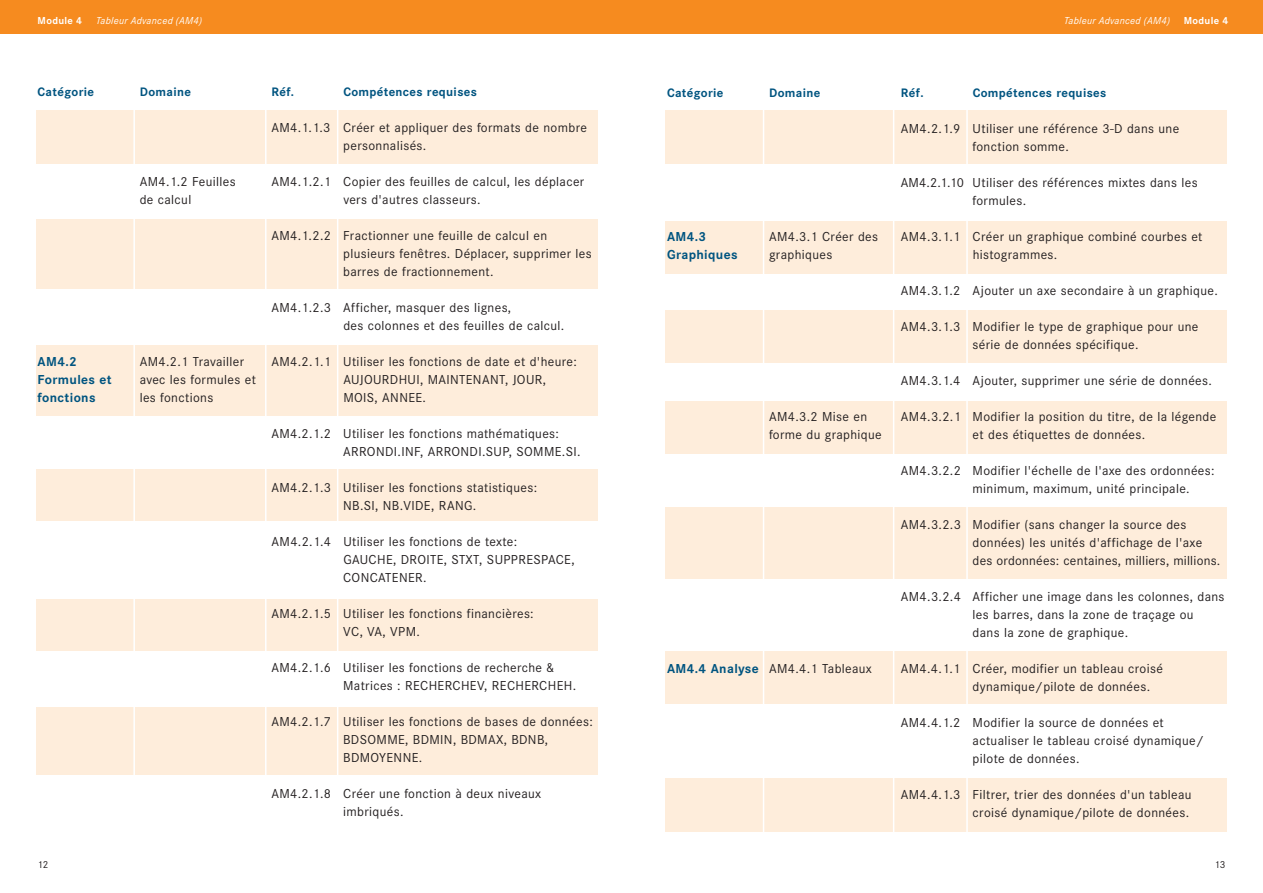
<style>
.page{position:relative;width:1263px;height:893px;background:#fff}
.page>*{position:absolute;margin:0;border:0;box-sizing:border-box;transform-origin:0 0}
.t1{font:13.5px/18px "Corporate S";letter-spacing:.025em;color:#231f20}
.t2{font:700 13.5px "Corporate S";letter-spacing:.03em;color:#005480}
.t3{font:700 12.75px "Corporate S";letter-spacing:.03em;color:#005480}
.t4{font:italic 10.5px "Corporate S";letter-spacing:.025em;color:#fff}
.t5{font:700 10.5px "Corporate S";letter-spacing:.03em;color:#fff}
.t6{font:10.5px "Corporate S";color:#231f20}
.s1{font-weight:700;color:#005480}
</style>
<div class="page">
<div style="left:0;top:0;width:631px;height:34px;background:#f68b1f"></div>
<div style="left:631px;top:0;width:632px;height:34px;background:#f68b1f"></div>
<div style="left:36px;top:111px;width:561px;height:53px;background:#feeddb"></div>
<div style="left:36px;top:219px;width:561px;height:70px;background:#feeddb"></div>
<div style="left:36px;top:470px;width:561px;height:51px;background:#feeddb"></div>
<div style="left:36px;top:707px;width:561px;height:67px;background:#feeddb"></div>
<div style="left:36px;top:599px;width:561px;height:52px;background:#feeddb"></div>
<div style="left:36px;top:345px;width:561px;height:70px;background:#feeddb"></div>
<hr style="left:265px;top:80px;width:1px;height:779px;background:#fff">
<hr style="left:337px;top:93px;width:1px;height:774px;background:#fff">
<hr style="left:133px;top:100px;width:2px;height:757px;background:#fff">
<div style="left:665px;top:111px;width:562px;height:53px;background:#feeddb"></div>
<div style="left:665px;top:221px;width:562px;height:52px;background:#feeddb"></div>
<div style="left:665px;top:507px;width:562px;height:72px;background:#feeddb"></div>
<div style="left:665px;top:651px;width:562px;height:53px;background:#feeddb"></div>
<div style="left:665px;top:778px;width:562px;height:54px;background:#feeddb"></div>
<div style="left:665px;top:310px;width:562px;height:53px;background:#feeddb"></div>
<div style="left:665px;top:401px;width:562px;height:53px;background:#feeddb"></div>
<hr style="left:893px;top:81px;width:1px;height:783px;background:#fff">
<hr style="left:966px;top:94px;width:2px;height:773px;background:#fff">
<hr style="left:763px;top:102px;width:1px;height:764px;background:#fff">
<p class="t5" style="left:38px;top:17px;width:46px">Module 4</p>
<p class="t4" style="left:96px;top:17px;width:108px">Tableur Advanced (AM4)</p>
<p class="t4" style="left:1064px;top:17px;width:108px">Tableur Advanced (AM4)</p>
<p class="t5" style="left:1184px;top:17px;width:46px">Module 4</p>
<p class="t3" style="left:38px;top:87px;width:58px">Catégorie</p>
<p class="t3" style="left:140px;top:87px;width:53px">Domaine</p>
<p class="t3" style="left:272px;top:87px;width:24px">Réf.</p>
<p class="t3" style="left:343px;top:87px;width:135px">Compétences requises</p>
<p class="t1" style="left:343px;top:120px;width:245px;text-indent:-72px">AM4.1.1.3 Créer et appliquer des formats de nombre personnalisés.</p>
<p class="t1" style="left:140px;top:174px;width:97px">AM4.1.2 Feuilles</p>
<p class="t1" style="left:271px;top:174px;width:314px">AM4.1.2.1 Copier des feuilles de calcul, les déplacer</p>
<p class="t1" style="left:140px;top:192px;width:53px">de calcul</p>
<p class="t1" style="left:343px;top:192px;width:139px">vers d'autres classeurs.</p>
<p class="t1" style="left:343px;top:228px;width:250px;text-indent:-72px">AM4.1.2.2 Fractionner une feuille de calcul en plusieurs fenêtres. Déplacer, supprimer les barres de fractionnement.</p>
<p class="t1" style="left:343px;top:300px;width:222px;text-indent:-72px">AM4.1.2.3 Afficher, masquer des lignes,<br>des colonnes et des feuilles de calcul.</p>
<p class="t2" style="left:38px;top:356px;width:41px">AM4.2</p>
<p class="t1" style="left:140px;top:354px;width:106px">AM4.2.1 Travailler</p>
<p class="t1" style="left:271px;top:354px;width:307px">AM4.2.1.1 Utiliser les fonctions de date et d'heure:</p>
<p class="t2" style="left:38px;top:374px;width:76px">Formules et</p>
<p class="t1" style="left:140px;top:372px;width:118px">avec les formules et</p>
<p class="t1" style="left:343px;top:372px;width:204px">AUJOURDHUI, MAINTENANT, JOUR,</p>
<p class="t2" style="left:38px;top:392px;width:59px">fonctions</p>
<p class="t1" style="left:140px;top:390px;width:75px">les fonctions</p>
<p class="t1" style="left:343px;top:390px;width:84px">MOIS, ANNEE.</p>
<p class="t1" style="left:343px;top:426px;width:239px;text-indent:-72px">AM4.2.1.2 Utiliser les fonctions mathématiques:<br>ARRONDI.INF, ARRONDI.SUP, SOMME.SI.</p>
<p class="t1" style="left:343px;top:480px;width:195px;text-indent:-72px">AM4.2.1.3 Utiliser les fonctions statistiques:<br>NB.SI, NB.VIDE, RANG.</p>
<p class="t1" style="left:343px;top:534px;width:233px;text-indent:-72px">AM4.2.1.4 Utiliser les fonctions de texte:<br>GAUCHE, DROITE, STXT, SUPPRESPACE,<br>CONCATENER.</p>
<p class="t1" style="left:343px;top:606px;width:192px;text-indent:-72px">AM4.2.1.5 Utiliser les fonctions financières:<br>VC, VA, VPM.</p>
<p class="t1" style="left:343px;top:660px;width:235px;text-indent:-72px">AM4.2.1.6 Utiliser les fonctions de recherche &amp;<br>Matrices : RECHERCHEV, RECHERCHEH.</p>
<p class="t1" style="left:343px;top:714px;width:251px;text-indent:-72px">AM4.2.1.7 Utiliser les fonctions de bases de données:<br>BDSOMME, BDMIN, BDMAX, BDNB,<br>BDMOYENNE.</p>
<p class="t1" style="left:343px;top:786px;width:199px;text-indent:-72px">AM4.2.1.8 Créer une fonction à deux niveaux imbriqués.</p>
<p class="t3" style="left:667px;top:88px;width:58px">Catégorie</p>
<p class="t3" style="left:769px;top:88px;width:53px">Domaine</p>
<p class="t3" style="left:901px;top:88px;width:24px">Réf.</p>
<p class="t3" style="left:973px;top:88px;width:135px">Compétences requises</p>
<p class="t1" style="left:973px;top:121px;width:208px;text-indent:-72px">AM4.2.1.9 Utiliser une référence 3-D dans une fonction somme.</p>
<p class="t1" style="left:973px;top:175px;width:227px;text-indent:-72px">AM4.2.1.10 Utiliser des références mixtes dans les formules.</p>
<p class="t2" style="left:667px;top:231px;width:41px">AM4.3</p>
<p class="t1" style="left:769px;top:229px;width:111px">AM4.3.1 Créer des</p>
<p class="t1" style="left:901px;top:229px;width:303px">AM4.3.1.1 Créer un graphique combiné courbes et</p>
<p class="t2" style="left:667px;top:249px;width:72px">Graphiques</p>
<p class="t1" style="left:769px;top:247px;width:65px">graphiques</p>
<p class="t1" style="left:973px;top:247px;width:86px">histogrammes.</p>
<p class="t1" style="left:901px;top:283px;width:319px">AM4.3.1.2 Ajouter un axe secondaire à un graphique.</p>
<p class="t1" style="left:972px;top:319px;width:227px;text-indent:-72px">AM4.3.1.3 Modifier le type de graphique pour une série de données spécifique.</p>
<p class="t1" style="left:901px;top:373px;width:312px">AM4.3.1.4 Ajouter, supprimer une série de données.</p>
<p class="t1" style="left:769px;top:409px;width:100px">AM4.3.2 Mise en</p>
<p class="t1" style="left:901px;top:409px;width:317px">AM4.3.2.1 Modifier la position du titre, de la légende</p>
<p class="t1" style="left:769px;top:427px;width:114px">forme du graphique</p>
<p class="t1" style="left:973px;top:427px;width:174px">et des étiquettes de données.</p>
<p class="t1" style="left:973px;top:463px;width:243px;text-indent:-72px">AM4.3.2.2 Modifier l'échelle de l'axe des ordonnées: minimum, maximum, unité principale.</p>
<p class="t1" style="left:972px;top:517px;width:249px;text-indent:-72px">AM4.3.2.3 Modifier (sans changer la source des données) les unités d'affichage de l'axe des ordonnées: centaines, milliers, millions.</p>
<p class="t1" style="left:972px;top:589px;width:253px;text-indent:-72px">AM4.3.2.4 Afficher une image dans les colonnes, dans les barres, dans la zone de traçage ou<br>dans la zone de graphique.</p>
<p class="t1" style="left:667px;top:661px;width:206px"><span class="s1">AM4.4 Analyse</span> AM4.4.1 Tableaux</p>
<p class="t1" style="left:973px;top:661px;width:192px;text-indent:-72px">AM4.4.1.1 Créer, modifier un tableau croisé dynamique/pilote de données.</p>
<p class="t1" style="left:973px;top:715px;width:233px;text-indent:-72px">AM4.4.1.2 Modifier la source de données et actualiser le tableau croisé dynamique/ pilote de données.</p>
<p class="t1" style="left:901px;top:787px;width:292px;text-align:right">AM4.4.1.3 Filtrer, trier des données d'un tableau croisé dynamique/pilote de données.</p>
<p class="t6" style="left:38px;top:861px;width:12px">12</p>
<p class="t6" style="left:1214px;top:861px;width:12px">13</p>
</div>
